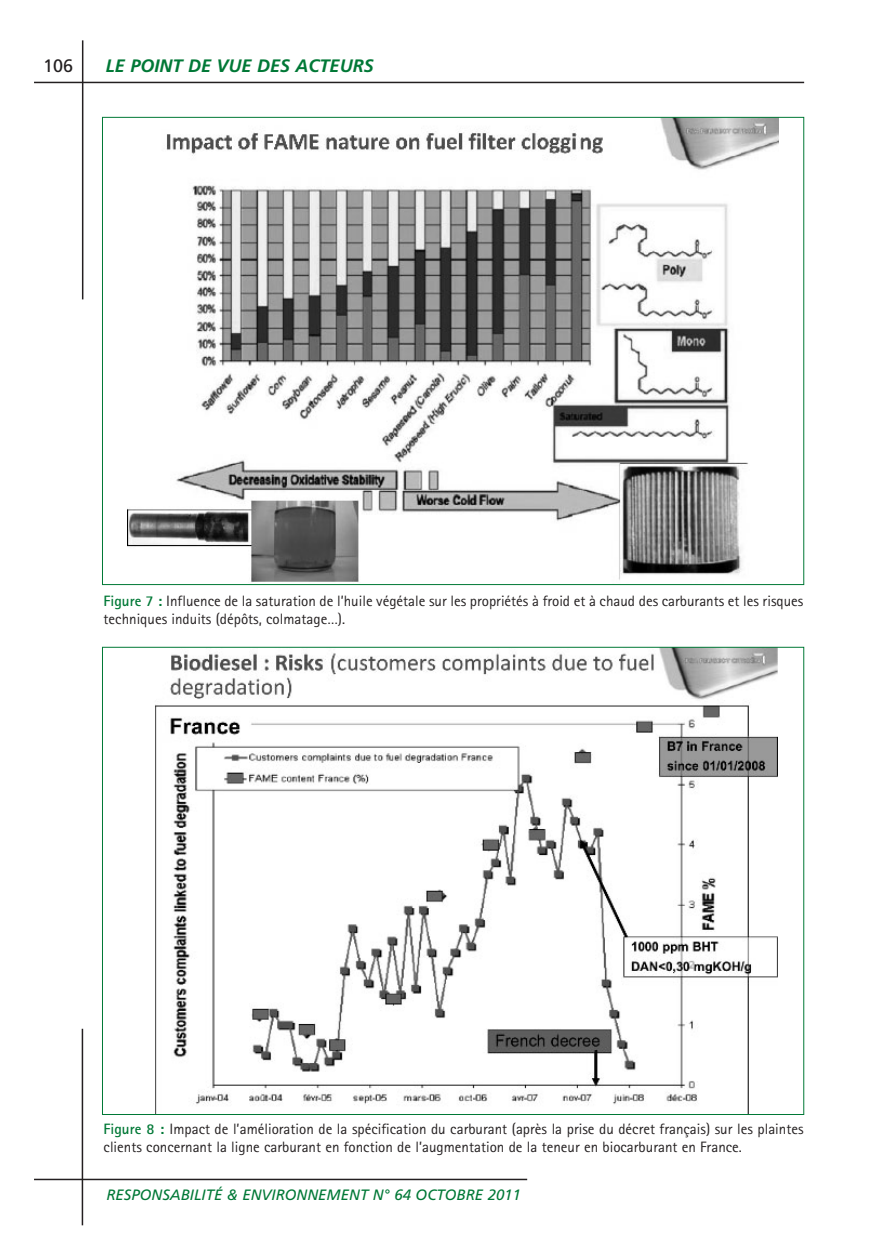
<style>
.page{position:relative;width:885px;height:1255px;background:#fff}
.page>*{position:absolute;margin:0;border:0;box-sizing:border-box;transform-origin:0 0}
.t1{font:italic 700 18px "Frutiger";color:#007836}
.t2{font:18px "Frutiger";color:#231f20}
.t3{font:15px/18px "Rotis Sans Serif";color:#231f20}
.t4{font:italic 15px "Frutiger";color:#007836}
.s1{font-weight:700;color:#007836}
</style>
<div class="page">
<hr style="left:34px;top:82px;width:770px;height:1px;background:#231f20">
<hr style="left:82px;top:40px;width:1px;height:259px;background:#231f20">
<hr style="left:82px;top:1028px;width:1px;height:197px;background:#231f20">
<hr style="left:34px;top:1178px;width:493px;height:2px;background:#231f20">
<img style="left:128px;top:119px;width:650px;height:463px">
<img style="left:155px;top:649px;width:622px;height:463px">
<p class="t2" style="left:43px;top:59px;width:32px">106</p>
<p class="t1" style="left:106px;top:58px;width:269px">LE POINT DE VUE DES ACTEURS</p>
<p class="t3" style="left:104px;top:593px;width:701px"><span class="s1">Figure 7 :</span> Influence de la saturation de l’huile végétale sur les propriétés à froid et à chaud des carburants et les risques techniques induits (dépôts, colmatage…).</p>
<p class="t3" style="left:104px;top:1121px;width:701px"><span class="s1">Figure 8 :</span> Impact de l’amélioration de la spécification du carburant (après la prise du décret français) sur les plaintes clients concernant la ligne carburant en fonction de l’augmentation de la teneur en biocarburant en France.</p>
<p class="t4" style="left:106px;top:1188px;width:416px">RESPONSABILITÉ &amp; ENVIRONNEMENT N° 64 OCTOBRE 2011</p>
</div>
